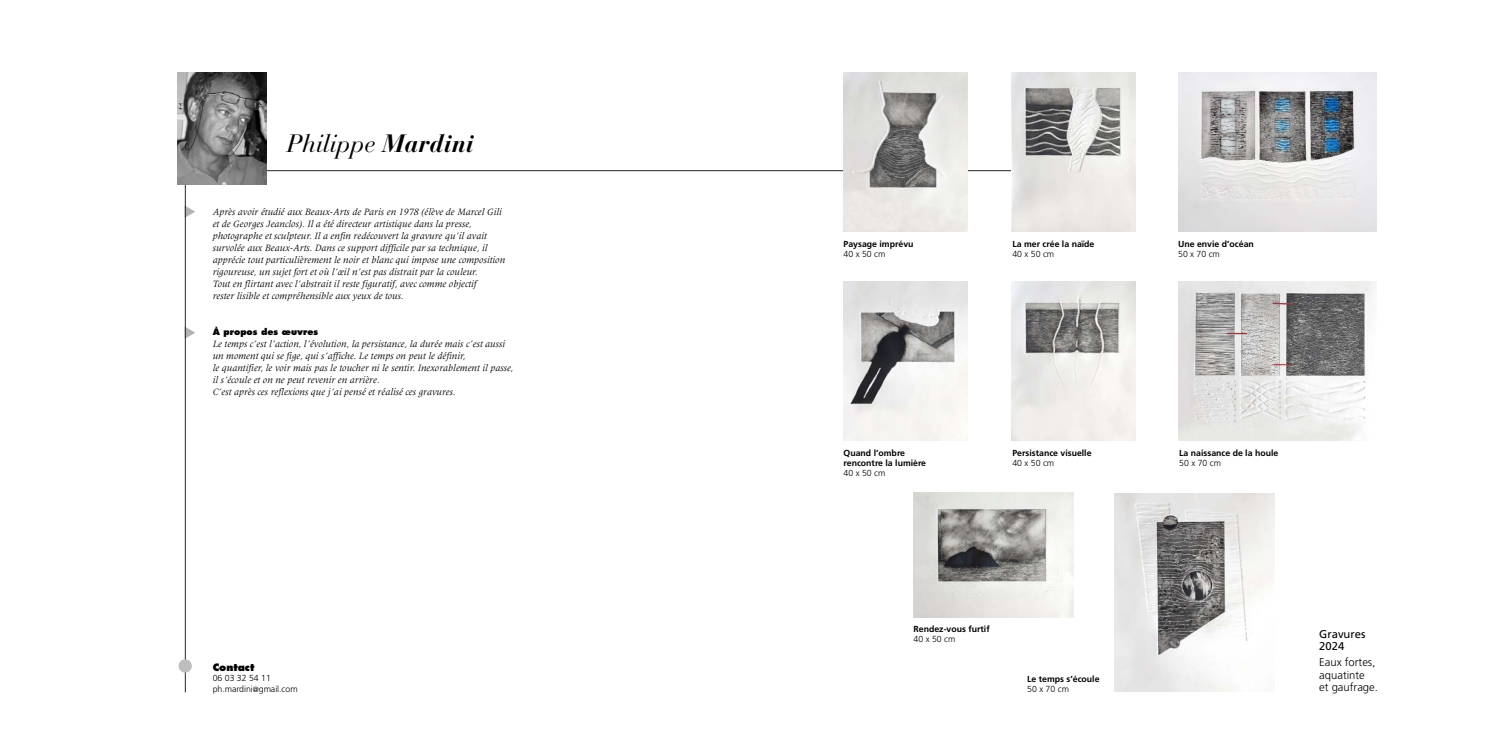
<style>
.page{position:relative;width:1488px;height:744px;background:#fff}
.page>*{position:absolute;margin:0;border:0;box-sizing:border-box;transform-origin:0 0}
.t1{font:italic 25px "Bauer Bodoni";color:#000}
.t2{font:300 11.25px/12.5px "Frutiger";color:#000}
.t3{font:11.25px/12.5px "Frutiger";color:#000}
.t4{font:italic 10px/12px "Meridien";color:#000}
.t5{font:800 10px "Futura";color:#000}
.t6{font:700 8.75px/10px "Frutiger";color:#000}
.t7{font:300 8.75px/10.5px "Frutiger";color:#000}
.t8{font:800 8.75px "Futura";color:#000}
.s1{font-weight:700}
.s2{font-size:7.5px}
</style>
<div class="page">
<svg style="left:267px;top:170px;width:744px;height:1px"></svg>
<img style="left:177px;top:72px;width:90px;height:113px">
<img style="left:1011px;top:72px;width:124px;height:160px">
<img style="left:1115px;top:493px;width:159px;height:198px">
<img style="left:1178px;top:282px;width:195px;height:159px">
<img style="left:1178px;top:72px;width:198px;height:160px">
<img style="left:844px;top:72px;width:123px;height:159px">
<img style="left:913px;top:493px;width:160px;height:124px">
<img style="left:1011px;top:281px;width:124px;height:160px">
<img style="left:843px;top:281px;width:124px;height:160px">
<svg style="left:178px;top:182px;width:17px;height:511px"></svg>
<h1 class="t1" style="left:287px;top:128px;width:189px">Philippe <span class="s1">Mardini</span></h1>
<p class="t4" style="left:213px;top:206px;width:294px">Après avoir étudié aux Beaux-Arts de Paris en 1978 (élève de Marcel Gili et de Georges Jeanclos). Il a été directeur artistique dans la presse, photographe et sculpteur. Il a enfin redécouvert la gravure qu’il avait survolée aux Beaux-Arts. Dans ce support difficile par sa technique, il apprécie tout particulièrement le noir et blanc qui impose une composition rigoureuse, un sujet fort et où l’œil n’est pas distrait par la couleur.<br>Tout en flirtant avec l’abstrait il reste figuratif, avec comme objectif<br>rester lisible et compréhensible aux yeux de tous.</p>
<p class="t8" style="left:213px;top:326px;width:107px">À propos des œuvres</p>
<p class="t4" style="left:213px;top:338px;width:302px">Le temps c’est l’action, l’évolution, la persistance, la durée mais c’est aussi un moment qui se fige, qui s’affiche. Le temps on peut le définir,<br>le quantifier, le voir mais pas le toucher ni le sentir. Inexorablement il passe, il s’écoule et on ne peut revenir en arrière.<br>C’est après ces reflexions que j’ai pensé et réalisé ces gravures.</p>
<p class="t5" style="left:213px;top:660px;width:43px">Contact</p>
<p class="t7" style="left:213px;top:673px;width:86px">06 03 32 54 11 ph.mardini<span class="s2">@</span>gmail.com</p>
<p class="t6" style="left:843px;top:238px;width:71px">Paysage imprévu</p>
<p class="t7" style="left:843px;top:248px;width:43px">40 x 50 cm</p>
<p class="t6" style="left:1012px;top:238px;width:84px">La mer crée la naïde</p>
<p class="t7" style="left:1012px;top:248px;width:43px">40 x 50 cm</p>
<p class="t6" style="left:1178px;top:238px;width:77px">Une envie d’océan</p>
<p class="t7" style="left:1178px;top:248px;width:43px">50 x 70 cm</p>
<p class="t6" style="left:843px;top:447px;width:84px">Quand l’ombre rencontre la lumière</p>
<p class="t7" style="left:843px;top:467px;width:43px">40 x 50 cm</p>
<p class="t6" style="left:1012px;top:447px;width:81px">Persistance visuelle</p>
<p class="t7" style="left:1012px;top:457px;width:43px">40 x 50 cm</p>
<p class="t6" style="left:1179px;top:447px;width:101px">La naissance de la houle</p>
<p class="t7" style="left:1179px;top:457px;width:43px">50 x 70 cm</p>
<p class="t6" style="left:913px;top:623px;width:78px">Rendez-vous furtif</p>
<p class="t7" style="left:913px;top:633px;width:43px">40 x 50 cm</p>
<p class="t6" style="left:1027px;top:673px;width:74px">Le temps s’écoule</p>
<p class="t7" style="left:1027px;top:683px;width:43px">50 x 70 cm</p>
<p class="t3" style="left:1319px;top:627px;width:48px">Gravures<br>2024</p>
<p class="t2" style="left:1319px;top:656px;width:60px">Eaux fortes, aquatinte<br>et gaufrage.</p>
</div>
